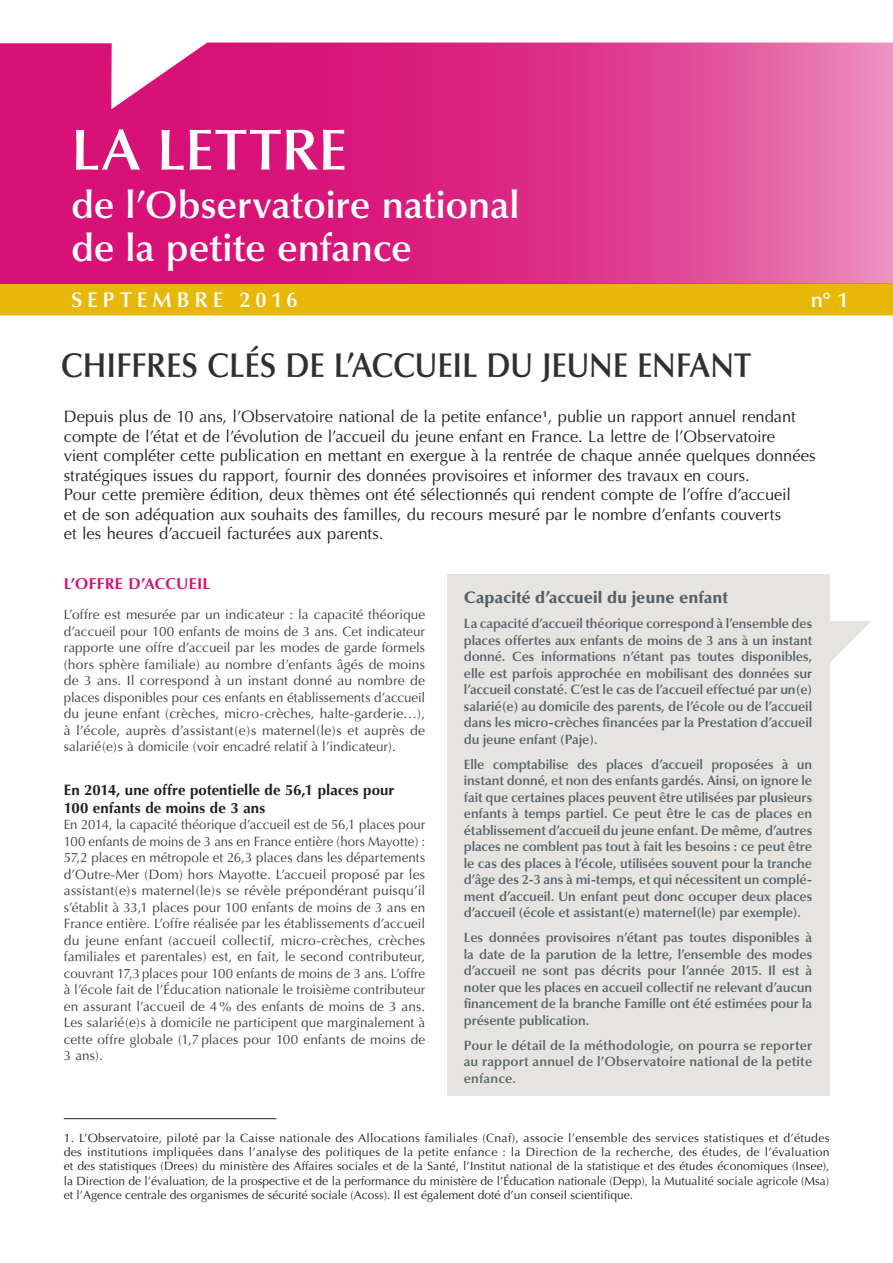
<style>
.page{position:relative;width:893px;height:1263px;background:#fff}
.page>*{position:absolute;margin:0;border:0;box-sizing:border-box;transform-origin:0 0}
.t1{font:600 58.35px "Optima";letter-spacing:.01em;color:#fff}
.t2{font:600 38.7px/42.8px "Optima";letter-spacing:-.005em;color:#fff}
.t3{font:600 34.5px "Optima";color:#312f30;scale:.9 1}
.t4{font:600 21.45px "Optima";letter-spacing:.23em;color:#fff}
.t5{font:16.5px/19.5px "Optima";color:#231f20}
.t6{font:900 16.5px "Optima";color:#576065}
.t7{font:700 15.75px "Optima";letter-spacing:.015em;color:#d81177}
.t8{font:700 15px/18px "Optima";letter-spacing:.005em;color:#231f20}
.t9{font:600 13.5px/16.5px "Optima";letter-spacing:-.005em;color:#576065;text-align:justify}
.t10{font:13.5px/16.5px "Optima";letter-spacing:.005em;color:#3e3e3f;text-align:justify}
.t11{font:12px/14.4px "Optima";color:#231f20;text-align:justify}
</style>
<div class="page">
<div style="left:0;top:283px;width:893px;height:32px;background:#e8b809"></div>
<svg style="left:0;top:43px;width:893px;height:241px;background:#dd348a"></svg>
<hr style="left:64px;top:1118px;width:212px;height:1px;background:#231f20">
<svg style="left:829px;top:621px;width:42px;height:86px"></svg>
<div style="left:447px;top:574px;width:382px;height:521px;background:#e5e4e0"></div>
<h1 class="t1" style="left:71px;top:116px;width:278px">LA LETTRE</h1>
<h2 class="t2" style="left:71px;top:184px;width:450px">de l’Observatoire national de la petite enfance</h2>
<h3 class="t4" style="left:71px;top:288px;width:228px">SEPTEMBRE 2016</h3>
<h3 class="t4" style="left:811px;top:288px;width:39px">n° 1</h3>
<h3 class="t3" style="left:61px;top:346px;width:769px">CHIFFRES CLÉS DE L’ACCUEIL DU JEUNE ENFANT</h3>
<p class="t5" style="left:64px;top:407px;width:753px">Depuis plus de 10 ans, l’Observatoire national de la petite enfance<sup>1</sup>, publie un rapport annuel rendant compte de l’état et de l’évolution de l’accueil du jeune enfant en France. La lettre de l’Observatoire<br>vient compléter cette publication en mettant en exergue à la rentrée de chaque année quelques données stratégiques issues du rapport, fournir des données provisoires et informer des travaux en cours.<br>Pour cette première édition, deux thèmes ont été sélectionnés qui rendent compte de l’offre d’accueil<br>et de son adéquation aux souhaits des familles, du recours mesuré par le nombre d’enfants couverts<br>et les heures d’accueil facturées aux parents.</p>
<p class="t7" style="left:64px;top:574px;width:148px">L’OFFRE D’ACCUEIL</p>
<p class="t10" style="left:64px;top:606px;width:363px">L’offre est mesurée par un indicateur : la capacité théorique d’accueil pour 100 enfants de moins de 3 ans. Cet indicateur rapporte une offre d’accueil par les modes de garde formels (hors sphère familiale) au nombre d’enfants âgés de moins de 3 ans. Il correspond à un instant donné au nombre de places disponibles pour ces enfants en établissements d’accueil du jeune enfant (crèches, micro-crèches, halte-garderie…), à l’école, auprès d’assistant(e)s maternel(le)s et auprès de salarié(e)s à domicile (voir encadré relatif à l’indicateur).</p>
<p class="t8" style="left:64px;top:781px;width:332px">En 2014, une offre potentielle de 56,1 places pour<br>100 enfants de moins de 3 ans</p>
<p class="t10" style="left:64px;top:816px;width:363px">En 2014, la capacité théorique d’accueil est de 56,1 places pour 100 enfants de moins de 3 ans en France entière (hors Mayotte) :<br>57,2 places en métropole et 26,3 places dans les départements d’Outre-Mer (Dom) hors Mayotte. L’accueil proposé par les assistant(e)s maternel(le)s se révèle prépondérant puisqu’il s’établit à 33,1 places pour 100 enfants de moins de 3 ans en France entière. L’offre réalisée par les établissements d’accueil du jeune enfant (accueil collectif, micro-crèches, crèches familiales et parentales) est, en fait, le second contributeur, couvrant 17,3places pour 100 enfants de moins de 3 ans. L’offre à l’école fait de l’Éducation nationale le troisième contributeur en assurant l’accueil de 4% des enfants de moins de 3 ans.<br>Les salarié(e)s à domicile ne participent que marginalement à cette offre globale (1,7 places pour 100 enfants de moins de 3 ans).</p>
<p class="t6" style="left:464px;top:588px;width:266px">Capacité d’accueil du jeune enfant</p>
<p class="t9" style="left:464px;top:615px;width:350px">La capacité d’accueil théorique correspond à l’ensemble des places offertes aux enfants de moins de 3 ans à un instant donné. Ces informations n’étant pas toutes disponibles, elle est parfois approchée en mobilisant des données sur l’accueil constaté. C’est le cas de l’accueil effectué par un(e) salarié(e) au domicile des parents, de l’école ou de l’accueil dans les micro-crèches financées par la Prestation d’accueil du jeune enfant (Paje).</p>
<p class="t9" style="left:464px;top:756px;width:350px">Elle comptabilise des places d’accueil proposées à un instant donné, et non des enfants gardés. Ainsi, on ignore le fait que certaines places peuvent être utilisées par plusieurs enfants à temps partiel. Ce peut être le cas de places en établissement d’accueil du jeune enfant. De même, d’autres places ne comblent pas tout à fait les besoins : ce peut être le cas des places à l’école, utilisées souvent pour la tranche d’âge des 2-3 ans à mi-temps, et qui nécessitent un complé&shy;ment d’accueil. Un enfant peut donc occuper deux places d’accueil (école et assistant(e) maternel(le) par exemple).</p>
<p class="t9" style="left:464px;top:929px;width:350px">Les données provisoires n’étant pas toutes disponibles à la date de la parution de la lettre, l’ensemble des modes d’accueil ne sont pas décrits pour l’année 2015. Il est à noter que les places en accueil collectif ne relevant d’aucun financement de la branche Famille ont été estimées pour la présente publication.</p>
<p class="t9" style="left:464px;top:1037px;width:350px">Pour le détail de la méthodologie, on pourra se reporter au rapport annuel de l’Observatoire national de la petite enfance.</p>
<p class="t11" style="left:64px;top:1130px;width:767px">1. L’Observatoire, piloté par la Caisse nationale des Allocations familiales (Cnaf), associe l’ensemble des services statistiques et d’études des institutions impliquées dans l’analyse des politiques de la petite enfance : la Direction de la recherche, des études, de l’évaluation et des statistiques (Drees) du ministère des Affaires sociales et de la Santé, l’Institut national de la statistique et des études économiques (Insee), la Direction de l’évaluation, de la prospective et de la performance du ministère de l’Éducation nationale (Depp), la Mutualité sociale agricole (Msa) et l’Agence centrale des organismes de sécurité sociale (Acoss). Il est également doté d’un conseil scientifique.</p>
</div>
